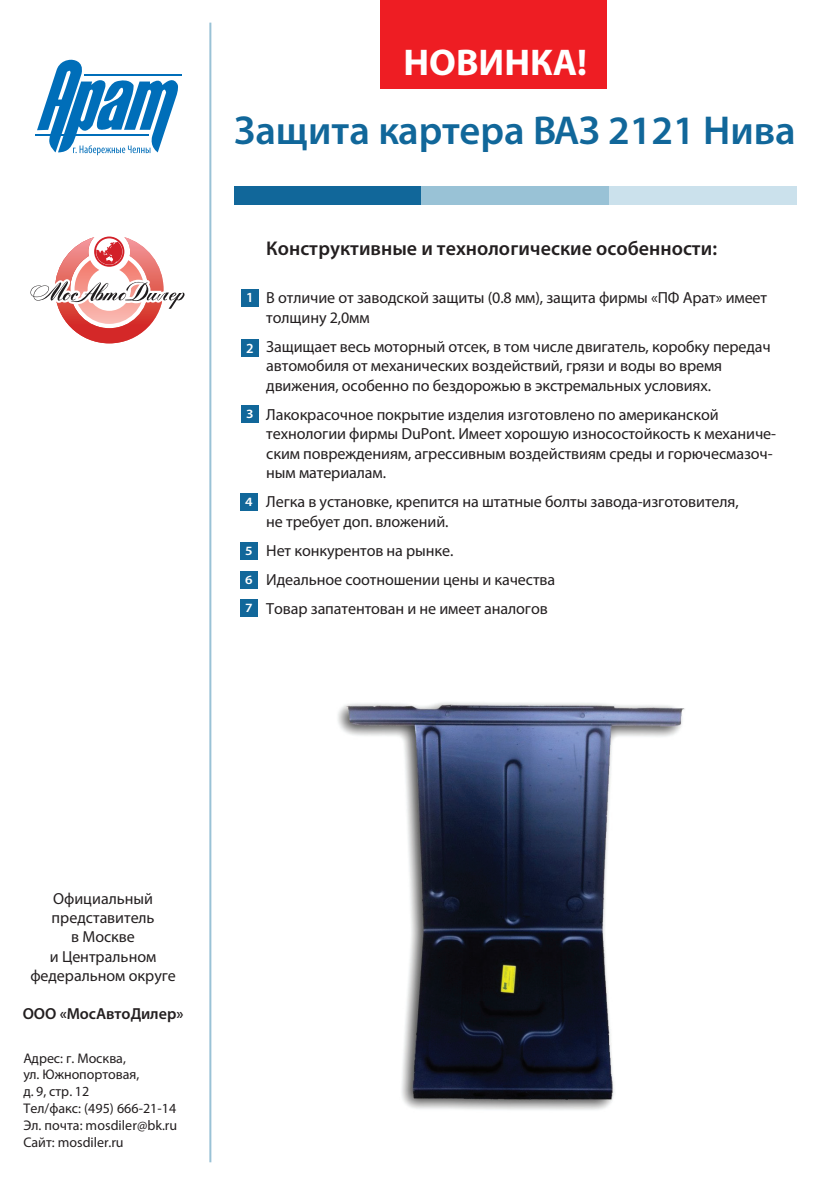
<style>
.page{position:relative;width:840px;height:1191px;background:#fff}
.page>*{position:absolute;margin:0;border:0;box-sizing:border-box;transform-origin:0 0}
.t1{font:600 40.4px "Myriad Pro";color:#11679a}
.t2{font:700 37.4px "Myriad Pro";color:#fff}
.t3{font:600 20px "Myriad Pro";color:#231f20}
.t4{font:16px/19.2px "Myriad Pro";letter-spacing:-.005em;color:#231f20}
.t5{font:600 16px "Myriad Pro";color:#231f20}
.t6{font:14px/16.8px "Myriad Pro";letter-spacing:.005em;color:#231f20}
.t7{font:600 14px "Myriad Pro";color:#fff}
.t8{font:600 12.6px/27.4px "Myriad Pro";color:#fff;scale:1.11 1}
</style>
<div class="page">
<div style="left:380px;top:0;width:226px;height:88px;background:#ee1d23"></div>
<hr style="left:209px;top:23px;width:2px;height:1139px;background:#99c2d6">
<div style="left:234px;top:186px;width:187px;height:18px;background:#11679a"></div>
<div style="left:421px;top:186px;width:187px;height:18px;background:#99c2d6"></div>
<div style="left:608px;top:186px;width:188px;height:18px;background:#cbe1ec"></div>
<img style="left:338px;top:702px;width:347px;height:408px">
<svg style="left:30px;top:237px;width:155px;height:106px"></svg>
<hr style="left:84px;top:74px;width:98px;height:2px;background:#006eb9">
<hr style="left:35px;top:134px;width:113px;height:2px;background:#006eb9">
<svg style="left:37px;top:60px;width:141px;height:95px"></svg>
<div style="left:241px;top:289px;width:17px;height:17px;background:#11679a"></div>
<div style="left:241px;top:340px;width:17px;height:17px;background:#11679a"></div>
<div style="left:241px;top:405px;width:17px;height:18px;background:#11679a"></div>
<div style="left:240px;top:494px;width:17px;height:17px;background:#11679a"></div>
<div style="left:240px;top:542px;width:17px;height:18px;background:#11679a"></div>
<div style="left:240px;top:572px;width:17px;height:17px;background:#11679a"></div>
<div style="left:240px;top:599px;width:17px;height:17px;background:#11679a"></div>
<h2 class="t2" style="left:403px;top:38px;width:185px">НОВИНКА!</h2>
<h1 class="t1" style="left:234px;top:104px;width:562px">Защита картера ВАЗ 2121 Нива</h1>
<p class="t7" style="left:246px;top:288px;width:9px">1</p>
<p class="t7" style="left:246px;top:339px;width:9px">2</p>
<p class="t8" style="left:246px;top:399px;width:8px">3</p>
<p class="t8" style="left:245px;top:488px;width:8px">4</p>
<p class="t8" style="left:245px;top:536px;width:8px">5</p>
<p class="t8" style="left:245px;top:566px;width:8px">6<br>7</p>
<p class="t3" style="left:266px;top:235px;width:452px">Конструктивные и технологические особенности:</p>
<p class="t4" style="left:266px;top:288px;width:502px">В отличие от заводской защиты (0.8 мм), защита фирмы «ПФ Арат» имеет толщину 2,0мм</p>
<p class="t4" style="left:266px;top:337px;width:506px">Защищает весь моторный отсек, в том числе двигатель, коробку передач автомобиля от механических воздействий, грязи и воды во время движения, особенно по бездорожью в экстремальных условиях.</p>
<p class="t4" style="left:266px;top:405px;width:511px">Лакокрасочное покрытие изделия изготовлено по американской технологии фирмы DuPont. Имеет хорошую износостойкость к механиче&shy;ским повреждениям, агрессивным воздействиям среды и горючесмазоч&shy;ным материалам.</p>
<p class="t4" style="left:266px;top:492px;width:473px">Легка в установке, крепится на штатные болты завода-изготовителя, не требует доп. вложений.</p>
<p class="t4" style="left:266px;top:535px;width:290px;line-height:29.2px">Нет конкурентов на рынке.<br>Идеальное соотношении цены и качества<br>Товар запатентован и не имеет аналогов</p>
<p class="t4" style="left:30px;top:888px;width:147px;text-align:center">Официальный представитель<br>в Москве<br>и Центральном федеральном округе</p>
<p class="t5" style="left:23px;top:1003px;width:162px">ООО «МосАвтоДилер»</p>
<p class="t6" style="left:23px;top:1049px;width:155px">Адрес: г. Москва,<br>ул. Южнопортовая,<br>д. 9, стр. 12<br>Тел/факс: (495) 666-21-14<br>Эл. почта: mosdiler@bk.ru<br>Сайт: mosdiler.ru</p>
</div>
